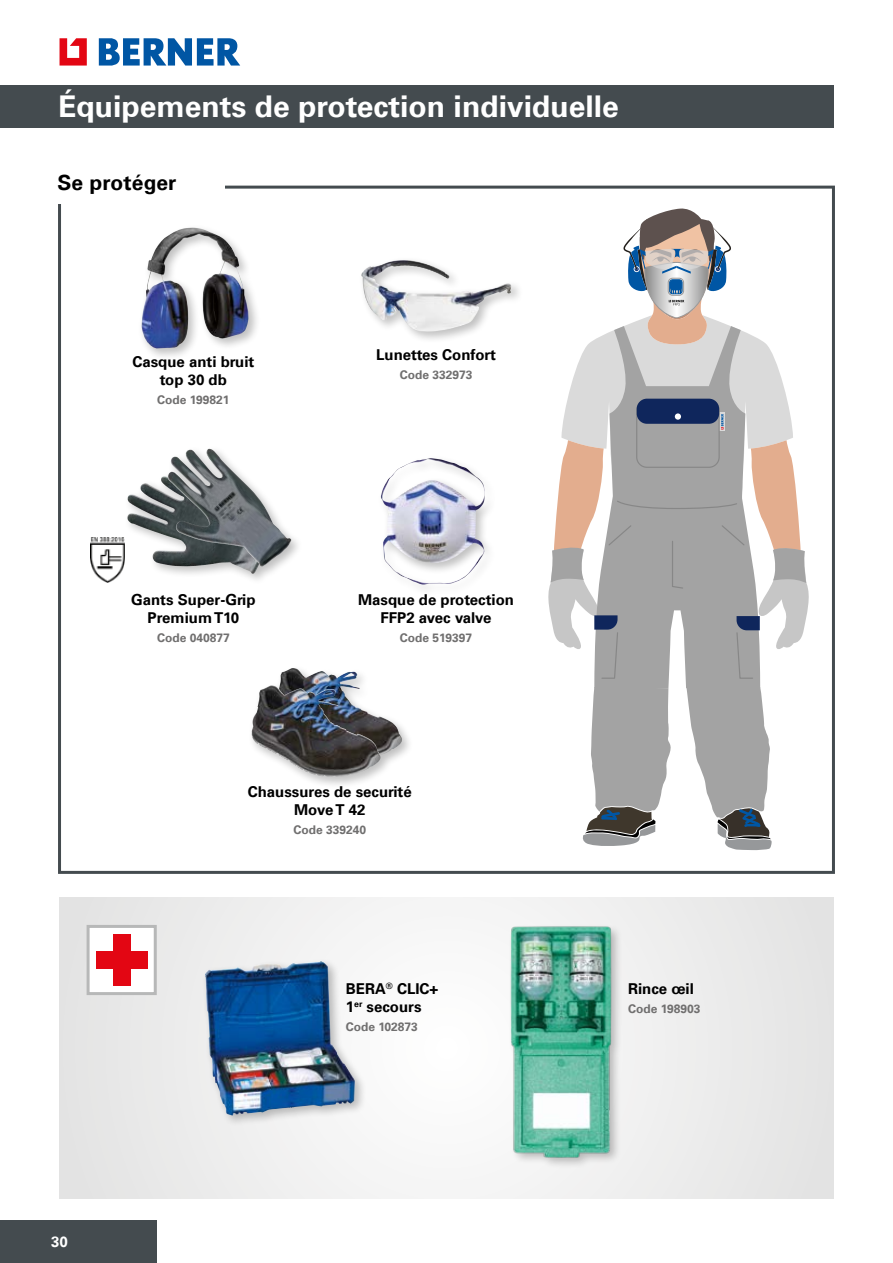
<style>
.page{position:relative;width:893px;height:1263px;background:#fff}
.page>*{position:absolute;margin:0;border:0;box-sizing:border-box;transform-origin:0 0}
.t1{font:700 30px "Univers LT";color:#fff}
.t2{font:700 21px "Univers LT";letter-spacing:.01em;color:#000}
.t3{font:700 15px/18px "Univers LT";color:#000;text-align:center}
.t4{font:700 15px "Univers LT";color:#fff}
.t5{font:700 12px "Univers LT";color:#706f6f}
</style>
<div class="page">
<svg style="left:99px;top:38px;width:141px;height:28px"></svg>
<svg style="left:60px;top:38px;width:27px;height:28px"></svg>
<div style="left:58px;top:186px;width:777px;height:688px;border:3px solid #444b4f"></div>
<svg style="left:60px;top:897px;width:773px;height:301px"></svg>
<div style="left:0;top:1220px;width:157px;height:43px;background:#444b4f"></div>
<div style="left:0;top:85px;width:833px;height:43px;background:#444b4f"></div>
<div style="left:49px;top:162px;width:176px;height:42px;background:#fff"></div>
<div style="left:201px;top:958px;width:166px;height:169px;background:#000;opacity:.25"></div>
<img style="left:205px;top:960px;width:115px;height:155px">
<div style="left:138px;top:224px;width:123px;height:137px;background:#000;opacity:.25"></div>
<img style="left:141px;top:228px;width:110px;height:121px">
<div style="left:358px;top:256px;width:165px;height:88px;background:#000;opacity:.25"></div>
<img style="left:361px;top:260px;width:150px;height:72px">
<div style="left:377px;top:455px;width:120px;height:142px;background:#000;opacity:.25"></div>
<img style="left:381px;top:458px;width:50px;height:54px">
<img style="left:91px;top:538px;width:33px;height:44px">
<div style="left:124px;top:445px;width:179px;height:140px;background:#000;opacity:.25"></div>
<img style="left:127px;top:476px;width:145px;height:98px">
<img style="left:167px;top:450px;width:56px;height:92px">
<div style="left:248px;top:665px;width:166px;height:124px;background:#000;opacity:.25"></div>
<img style="left:273px;top:669px;width:75px;height:90px">
<img style="left:252px;top:686px;width:74px;height:91px">
<div style="left:508px;top:923px;width:115px;height:246px;background:#000;opacity:.25"></div>
<img style="left:509px;top:925px;width:105px;height:234px">
<div style="left:87px;top:925px;width:70px;height:70px;background:#fff;border:3px solid #b7b8b8"></div>
<div style="left:113px;top:934px;width:17px;height:51px;background:#e30613"></div>
<div style="left:96px;top:951px;width:51px;height:17px;background:#e30613"></div>
<svg style="left:561px;top:340px;width:232px;height:100px;fill:#dadada"></svg>
<svg style="left:594px;top:326px;width:166px;height:361px;background:#c2c2c2"></svg>
<svg style="left:548px;top:440px;width:261px;height:239px"></svg>
<div style="left:719px;top:412px;width:5px;height:19px;background:#dadada"></div>
<svg style="left:721px;top:414px;width:2px;height:15px"></svg>
<div style="left:636px;top:399px;width:84px;height:69px;border:1px solid #878787;border-radius:10px"></div>
<div style="left:637px;top:399px;width:82px;height:25px;background:#0f265c;border-radius:10px"></div>
<div style="left:675px;top:413px;width:6px;height:7px;background:#fff;border-radius:50%"></div>
<svg style="left:623px;top:208px;width:108px;height:136px"></svg>
<svg style="left:583px;top:687px;width:88px;height:159px"></svg>
<svg style="left:686px;top:687px;width:86px;height:163px"></svg>
<h1 class="t1" style="left:58px;top:89px;width:562px">Équipements de protection individuelle</h1>
<h2 class="t2" style="left:57px;top:171px;width:121px">Se protéger</h2>
<p class="t3" style="left:132px;top:353px;width:123px">Casque anti bruit top 30 db</p>
<p class="t5" style="left:157px;top:392px;width:74px">Code 199821</p>
<p class="t3" style="left:376px;top:346px;width:121px">Lunettes Confort</p>
<p class="t5" style="left:400px;top:368px;width:74px">Code 332973</p>
<p class="t3" style="left:131px;top:591px;width:126px">Gants Super-Grip<br>Premium T10</p>
<p class="t5" style="left:157px;top:631px;width:74px">Code 040877</p>
<p class="t3" style="left:358px;top:591px;width:158px">Masque de protection<br>FFP2 avec valve</p>
<p class="t5" style="left:400px;top:631px;width:74px">Code 519397</p>
<p class="t3" style="left:248px;top:783px;width:165px">Chaussures de securité<br>Move T 42</p>
<p class="t5" style="left:293px;top:823px;width:74px">Code 339240</p>
<p class="t3" style="left:346px;top:980px;width:94px;text-align:left">BERA<sup>®</sup> CLIC+<br>1<sup>er</sup> secours</p>
<p class="t5" style="left:346px;top:1019px;width:73px">Code 102873</p>
<p class="t3" style="left:628px;top:980px;width:67px">Rince œil</p>
<p class="t5" style="left:628px;top:1001px;width:74px">Code 198903</p>
<p class="t4" style="left:51px;top:1233px;width:18px">30</p>
</div>
